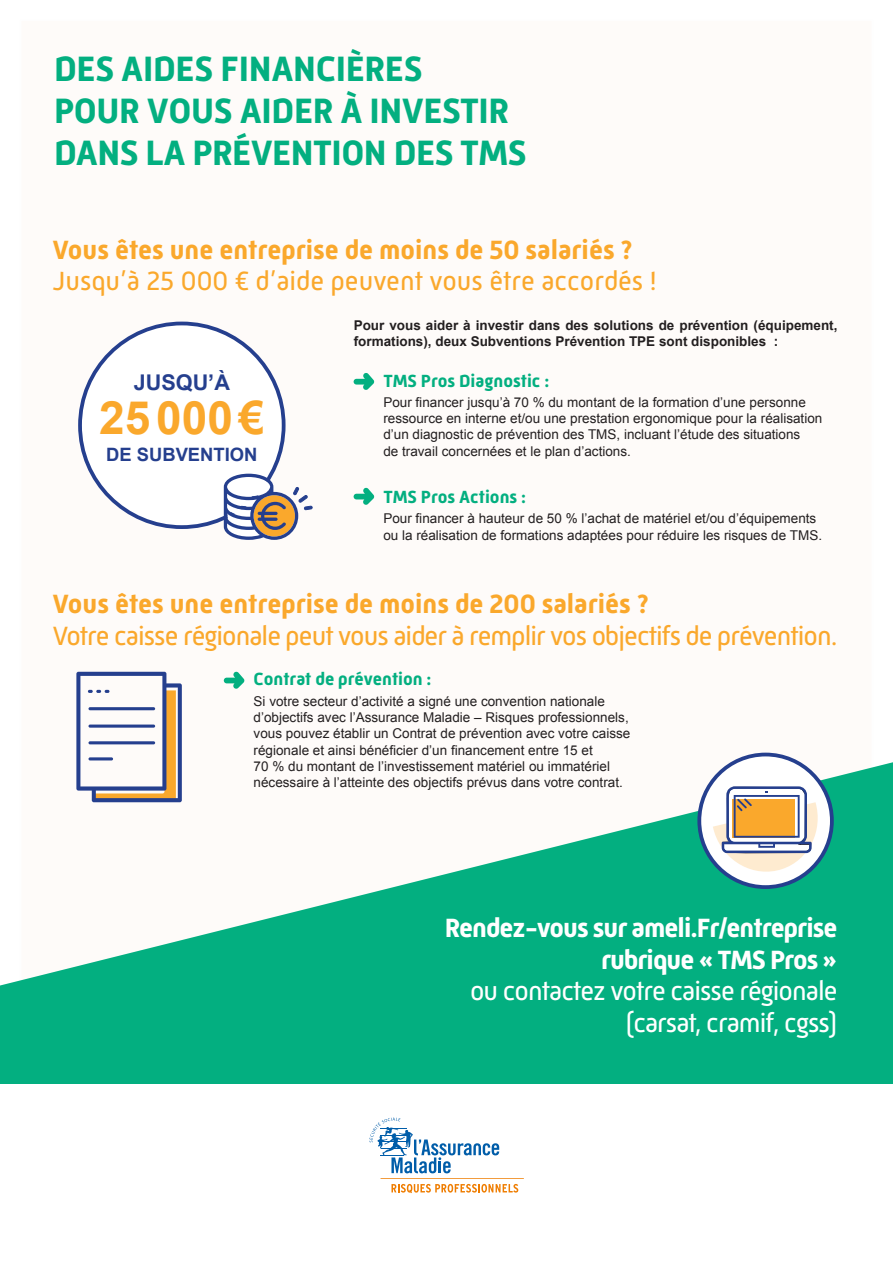
<style>
.page{position:relative;width:893px;height:1263px;background:#fff}
.page>*{position:absolute;margin:0;border:0;box-sizing:border-box;transform-origin:0 0}
.t1{font:700 46.05px "Arial";color:#faa82c}
.t2{font:700 36px/42px "Mic 32 New";letter-spacing:-.015em;color:#03af80}
.t3{font:700 27px "Mic 32 New";color:#faa82c}
.t4{font:27px "Mic 32 New";letter-spacing:-.035em;color:#faa82c}
.t5{font:27px/31.5px "Mic 32 New";letter-spacing:-.035em;color:#fff;text-align:right}
.t6{font:700 27px/31.5px "Mic 32 New";letter-spacing:-.035em;color:#fff;text-align:right}
.t7{font:27px "Mic 32 New";color:#faa82c}
.t8{font:700 21.6px "Arial";color:#253f8e}
.t9{font:700 18.45px "Arial";color:#253f8e}
.t10{font:700 18px "Mic 32 New";color:#03af80}
.t11{font:13.5px/16.2px "Arial";color:#231f20}
.t12{font:700 13.5px/16.2px "Arial";color:#231f20}
</style>
<div class="page">
<div style="left:20px;top:19px;width:853px;height:1039px;background:#fefbf9"></div>
<svg style="left:0;top:762px;width:893px;height:322px;fill:#03af80"></svg>
<div style="left:699px;top:754px;width:133px;height:133px;background:#fff;border-radius:50%"></div>
<div style="left:697px;top:753px;width:137px;height:136px;border:4px solid #253f8e;border-radius:50%"></div>
<svg style="left:713px;top:786px;width:110px;height:92px"></svg>
<div style="left:80px;top:323px;width:204px;height:204px;background:#fff;border-radius:50%"></div>
<div style="left:78px;top:322px;width:208px;height:207px;border:4px solid #253f8e;border-radius:50%"></div>
<svg style="left:224px;top:474px;width:89px;height:66px"></svg>
<svg style="left:354px;top:373px;width:20px;height:17px"></svg>
<svg style="left:224px;top:671px;width:20px;height:18px"></svg>
<svg style="left:354px;top:487px;width:20px;height:18px"></svg>
<svg style="left:76px;top:672px;width:106px;height:130px"></svg>
<hr style="left:88px;top:707px;width:67px;height:3px;background:#253f8e;border-radius:2px">
<svg style="left:88px;top:724px;width:67px;height:4px"></svg>
<hr style="left:88px;top:741px;width:67px;height:3px;background:#253f8e;border-radius:2px">
<hr style="left:88px;top:757px;width:25px;height:3px;background:#253f8e;border-radius:2px">
<svg style="left:370px;top:1117px;width:129px;height:56px"></svg>
<svg style="left:391px;top:1184px;width:127px;height:9px"></svg>
<hr style="left:381px;top:1178px;width:142px;height:1px;background:#ef7d00">
<h2 class="t2" style="left:54px;top:48px;width:474px">DES AIDES FINANCIÈRES<br>POUR VOUS AIDER À INVESTIR<br>DANS LA PRÉVENTION DES TMS</h2>
<h3 class="t3" style="left:53px;top:234px;width:582px">Vous êtes une entreprise de moins de 50 salariés ?</h3>
<h3 class="t7" style="left:53px;top:266px;width:606px">Jusqu’à 25 000 € d’aide peuvent vous être accordés !</h3>
<h3 class="t8" style="left:134px;top:368px;width:98px">JUSQU’À</h3>
<h1 class="t1" style="left:99px;top:388px;width:167px">25000€</h1>
<h3 class="t9" style="left:106px;top:442px;width:153px">DE SUBVENTION</h3>
<p class="t12" style="left:354px;top:318px;width:485px">Pour vous aider à investir dans des solutions de prévention (équipement, formations), deux Subventions Prévention TPE sont disponibles :</p>
<h3 class="t10" style="left:383px;top:370px;width:168px">TMS Pros Diagnostic :</h3>
<p class="t11" style="left:383px;top:394px;width:440px">Pour financer jusqu’à 70 % du montant de la formation d’une personne ressource en interne et/ou une prestation ergonomique pour la réalisation d’un diagnostic de prévention des TMS, incluant l’étude des situations<br>de travail concernées et le plan d’actions.</p>
<h3 class="t10" style="left:383px;top:486px;width:144px">TMS Pros Actions :</h3>
<p class="t11" style="left:383px;top:511px;width:440px">Pour financer à hauteur de 50 % l’achat de matériel et/ou d’équipements ou la réalisation de formations adaptées pour réduire les risques de TMS.</p>
<h3 class="t3" style="left:53px;top:588px;width:598px">Vous êtes une entreprise de moins de 200 salariés ?</h3>
<h3 class="t4" style="left:53px;top:620px;width:787px">Votre caisse régionale peut vous aider à remplir vos objectifs de prévention.</h3>
<h3 class="t10" style="left:254px;top:669px;width:179px">Contrat de prévention :</h3>
<p class="t11" style="left:254px;top:693px;width:378px">Si votre secteur d’activité a signé une convention nationale d’objectifs avec l’Assurance Maladie – Risques professionnels, vous pouvez établir un Contrat de prévention avec votre caisse régionale et ainsi bénéficier d’un financement entre 15 et<br>70 % du montant de l’investissement matériel ou immatériel nécessaire à l’atteinte des objectifs prévus dans votre contrat.</p>
<h3 class="t6" style="left:445px;top:912px;width:394px">Rendez-vous sur ameli.Fr/entreprise rubrique « TMS Pros »</h3>
<h3 class="t5" style="left:470px;top:975px;width:369px">ou contactez votre caisse régionale (carsat, cramif, cgss)</h3>
</div>
